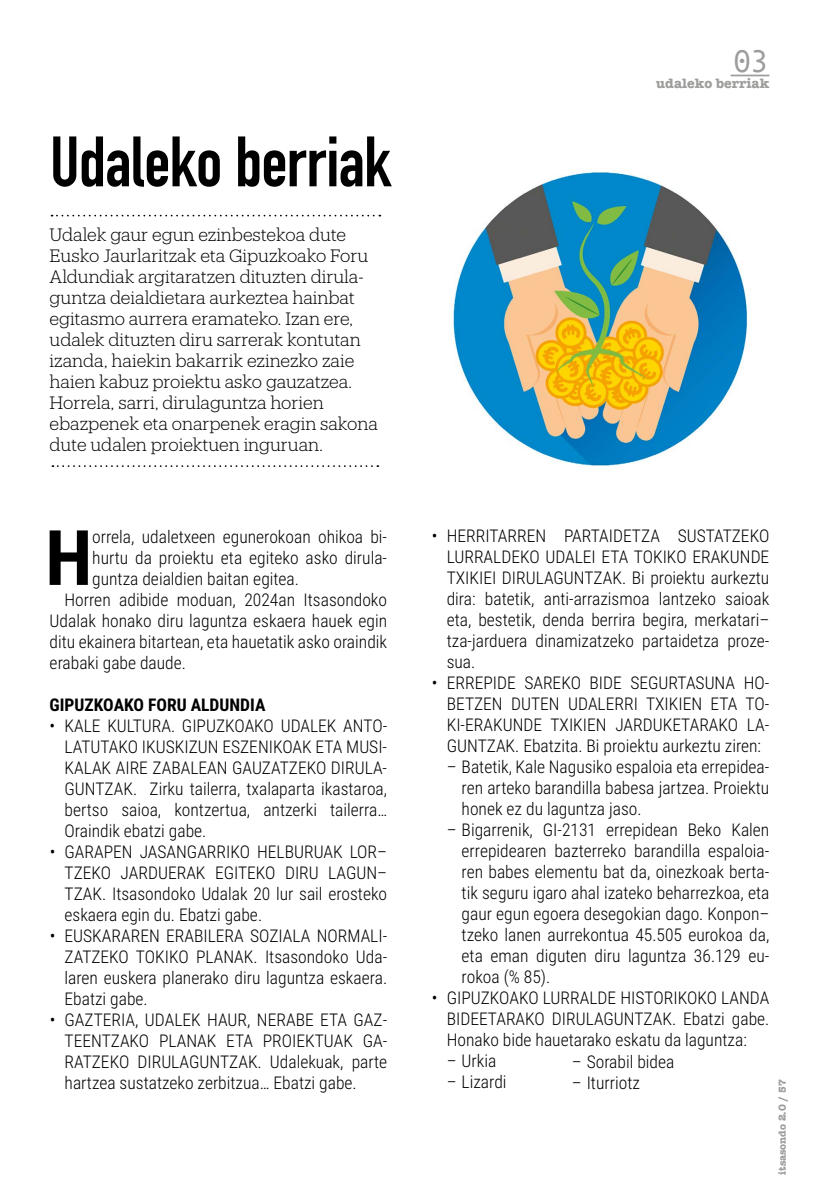
<style>
.page{position:relative;width:819px;height:1196px;background:#fff}
.page>*{position:absolute;margin:0;border:0;box-sizing:border-box;transform-origin:0 0}
.t1{font:700 76.65px "Roboto Condensed";color:#000}
.t2{font:700 70px "DIN Condensed";letter-spacing:-.01em;color:#000}
.t3{font:31.5px "Andale Mono";color:#9d9d9c}
.t4{font:300 17.5px/21px "Roboto Condensed";color:#000;text-align:justify}
.t5{font:300 17.5px/21px "Produkt";color:#000}
.t6{font:700 17.5px "Roboto Condensed";color:#000}
.t7{font:700 14px "American Typewriter";color:#9d9d9c}
.t8{font:700 10.5px "American Typewriter";color:#9d9d9c}
</style>
<div class="page">
<img style="left:453px;top:172px;width:295px;height:294px">
<hr style="left:730px;top:75px;width:39px;height:1px;background:#9d9d9c">
<svg style="left:52px;top:215px;width:328px;height:1px"></svg>
<svg style="left:52px;top:465px;width:326px;height:2px"></svg>
<h2 class="t2" style="left:50px;top:115px;width:343px">Udaleko berriak</h2>
<p class="t5" style="left:50px;top:223px;width:330px">Udalek gaur egun ezinbestekoa dute Eusko Jaurlaritzak eta Gipuzkoako Foru Aldundiak argitaratzen dituzten dirula&shy;guntza deialdietara aurkeztea hainbat egitasmo aurrera eramateko. Izan ere, udalek dituzten diru sarrerak kontutan izanda, haiekin bakarrik ezinezko zaie haien kabuz proiektu asko gauzatzea.<br>Horrela, sarri, dirulaguntza horien ebazpenek eta onarpenek eragin sakona dute udalen proiektuen inguruan.</p>
<h1 class="t1" style="left:45px;top:504px;width:49px">H</h1>
<p class="t4" style="left:92px;top:525px;width:296px">orrela, udaletxeen egunerokoan ohikoa bi-</p>
<p class="t4" style="left:92px;top:546px;width:296px">hurtu da proiektu eta egiteko asko dirula-</p>
<p class="t4" style="left:92px;top:567px;width:208px">guntza deialdien baitan egitea.</p>
<p class="t4" style="left:64px;top:588px;width:324px">Horren adibide moduan, 2024an Itsasondoko</p>
<p class="t4" style="left:50px;top:609px;width:339px">Udalak honako diru laguntza eskaera hauek egin</p>
<p class="t4" style="left:50px;top:630px;width:339px">ditu ekainera bitartean, eta hauetatik asko oraindik</p>
<p class="t4" style="left:50px;top:651px;width:138px">erabaki gabe daude.</p>
<p class="t6" style="left:50px;top:692px;width:217px">GIPUZKOAKO FORU ALDUNDIA</p>
<p class="t4" style="left:65px;top:714px;width:324px;text-indent:-15px">• KALE KULTURA. GIPUZKOAKO UDALEK ANTO-LATUTAKO IKUSKIZUN ESZENIKOAK ETA MUSI-KALAK AIRE ZABALEAN GAUZATZEKO DIRULA-GUNTZAK. Zirku tailerra, txalaparta ikastaroa, bertso saioa, kontzertua, antzerki tailerra… Oraindik ebatzi gabe.</p>
<p class="t4" style="left:65px;top:840px;width:324px;text-indent:-15px">• GARAPEN JASANGARRIKO HELBURUAK LOR– TZEKO JARDUERAK EGITEKO DIRU LAGUN– TZAK. Itsasondoko Udalak 20 lur sail erosteko eskaera egin du. Ebatzi gabe.</p>
<p class="t4" style="left:65px;top:924px;width:324px;text-indent:-15px">• EUSKARAREN ERABILERA SOZIALA NORMALI-ZATZEKO TOKIKO PLANAK. Itsasondoko Uda&shy;laren euskera planerako diru laguntza eskaera.<br>Ebatzi gabe.</p>
<p class="t4" style="left:65px;top:1008px;width:324px;text-indent:-15px">• GAZTERIA, UDALEK HAUR, NERABE ETA GAZ-TEENTZAKO PLANAK ETA PROIEKTUAK GA-RATZEKO DIRULAGUNTZAK. Udalekuak, parte hartzea sustatzeko zerbitzua… Ebatzi gabe.</p>
<h3 class="t3" style="left:732px;top:40px;width:38px">03</h3>
<p class="t7" style="left:656px;top:71px;width:114px">udaleko berriak</p>
<p class="t4" style="left:446px;top:525px;width:324px;text-indent:-15px">• HERRITARREN PARTAIDETZA SUSTATZEKO LURRALDEKO UDALEI ETA TOKIKO ERAKUNDE TXIKIEI DIRULAGUNTZAK. Bi proiektu aurkeztu dira: batetik, anti-arrazismoa lantzeko saioak eta, bestetik, denda berrira begira, merkatari– tza-jarduera dinamizatzeko partaidetza proze&shy;sua.</p>
<p class="t4" style="left:446px;top:672px;width:324px;text-indent:-15px">• ERREPIDE SAREKO BIDE SEGURTASUNA HO-BETZEN DUTEN UDALERRI TXIKIEN ETA TO-KI-ERAKUNDE TXIKIEN JARDUKETARAKO LA-GUNTZAK. Ebatzita. Bi proiektu aurkeztu ziren:</p>
<p class="t4" style="left:461px;top:756px;width:309px;text-indent:-15px">– Batetik, Kale Nagusiko espaloia eta errepidea&shy;ren arteko barandilla babesa jartzea. Proiektu honek ez du laguntza jaso.</p>
<p class="t4" style="left:461px;top:819px;width:309px;text-indent:-15px">– Bigarrenik, GI-2131 errepidean Beko Kalen errepidearen bazterreko barandilla espaloia&shy;ren babes elementu bat da, oinezkoak berta&shy;tik seguru igaro ahal izateko beharrezkoa, eta gaur egun egoera desegokian dago. Konpon– tzeko lanen aurrekontua 45.505 eurokoa da, eta eman diguten diru laguntza 36.129 eu&shy;rokoa (% 85).</p>
<p class="t4" style="left:446px;top:987px;width:324px;text-indent:-15px">• GIPUZKOAKO LURRALDE HISTORIKOKO LANDA BIDEETARAKO DIRULAGUNTZAK. Ebatzi gabe.<br>Honako bide hauetarako eskatu da laguntza:</p>
<p class="t4" style="left:446px;top:1050px;width:51px">– Urkia</p>
<p class="t4" style="left:446px;top:1071px;width:61px">– Lizardi</p>
<p class="t4" style="left:571px;top:1050px;width:104px">– Sorabil bidea</p>
<p class="t4" style="left:571px;top:1071px;width:70px">– Iturriotz</p>
<p class="t8" style="left:773px;top:1174px;width:97px;rotate:-90deg">itsasondo 2.0 / 57</p>
</div>
